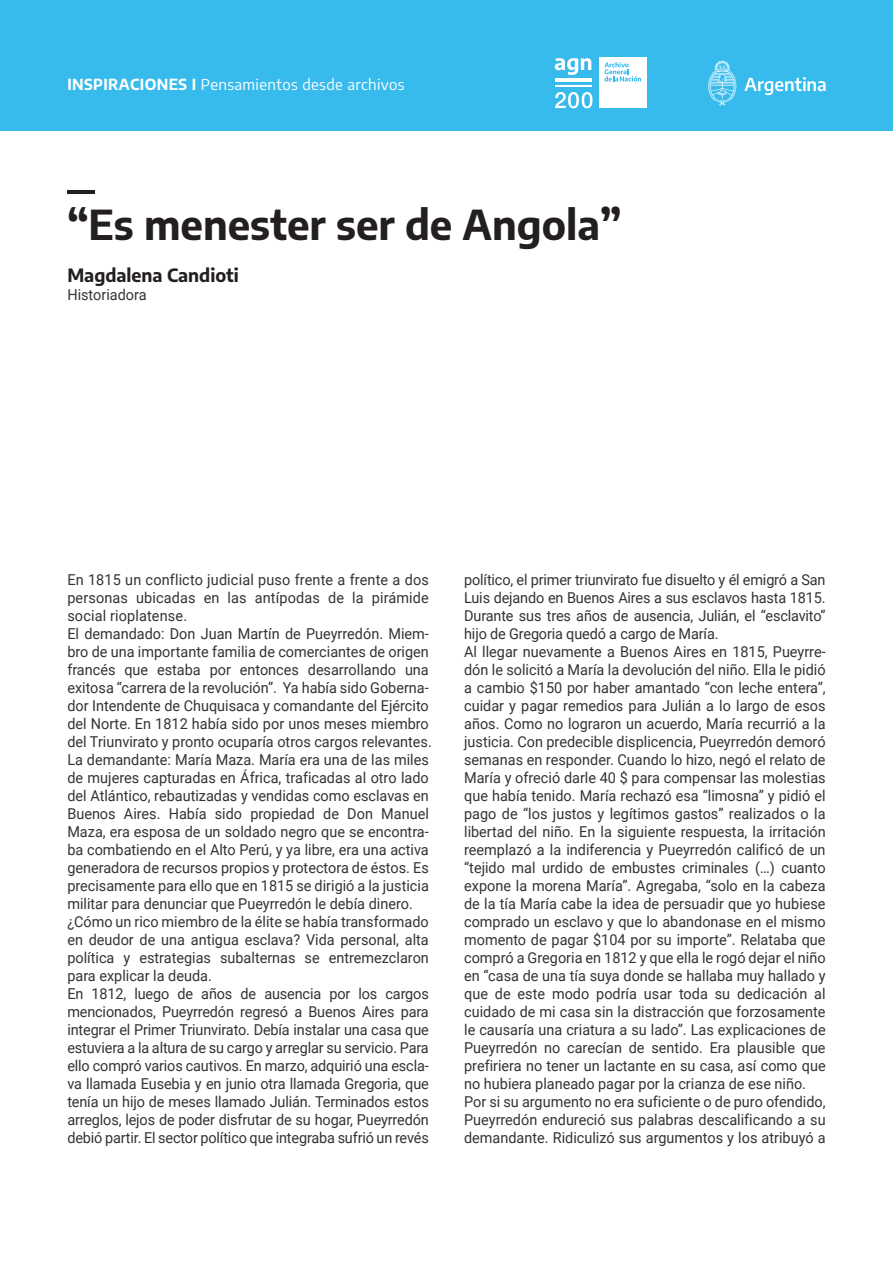
<style>
.page{position:relative;width:893px;height:1263px;background:#fff}
.page>*{position:absolute;margin:0;border:0;box-sizing:border-box;transform-origin:0 0}
.t1{font:700 40.5px "Encode Sans";color:#231f20}
.t2{font:700 18px "Encode Sans";color:#231f20}
.t3{font:15px/18px "Roboto";color:#333;scale:.96 1}
.t4{font:15px "Encode Sans";letter-spacing:.025em;color:#fff}
.s1{font-weight:700}
</style>
<div class="page">
<hr style="left:67px;top:191px;width:28px;height:3px;background:#231f20">
<div style="left:0;top:0;width:893px;height:131px;background:#37bbed"></div>
<svg style="left:555px;top:92px;width:37px;height:16px"></svg>
<hr style="left:555px;top:79px;width:36px;height:3px;background:#fff">
<hr style="left:555px;top:86px;width:36px;height:1px;background:#fff">
<svg style="left:555px;top:58px;width:36px;height:17px"></svg>
<div style="left:599px;top:57px;width:48px;height:51px;background:#fff"></div>
<svg style="left:604px;top:62px;width:37px;height:19px"></svg>
<svg style="left:744px;top:77px;width:82px;height:18px"></svg>
<svg style="left:708px;top:60px;width:28px;height:45px"></svg>
<p class="t4" style="left:67px;top:74px;width:339px"><span class="s1">INSPIRACIONES I</span> Pensamientos desde archivos</p>
<h1 class="t1" style="left:67px;top:195px;width:555px">“Es menester ser de Angola”</h1>
<p class="t2" style="left:67px;top:262px;width:173px">Magdalena Candioti</p>
<p class="t3" style="left:67px;top:286px;width:84px">Historiadora</p>
<p class="t3" style="left:67px;top:570px;width:381px">En 1815 un conflicto judicial puso frente a frente a dos personas ubicadas en las antípodas de la pirámide social rioplatense.<br>El demandado: Don Juan Martín de Pueyrredón. Miem&shy;bro de una importante familia de comerciantes de origen francés que estaba por entonces desarrollando una exitosa “carrera de la revolución”. Ya había sido Goberna&shy;dor Intendente de Chuquisaca y comandante del Ejército del Norte. En 1812 había sido por unos meses miembro del Triunvirato y pronto ocuparía otros cargos relevantes.<br>La demandante: María Maza. María era una de las miles de mujeres capturadas en África, traficadas al otro lado del Atlántico, rebautizadas y vendidas como esclavas en Buenos Aires. Había sido propiedad de Don Manuel Maza, era esposa de un soldado negro que se encontra&shy;ba combatiendo en el Alto Perú, y ya libre, era una activa generadora de recursos propios y protectora de éstos. Es precisamente para ello que en 1815 se dirigió a la justicia militar para denunciar que Pueyrredón le debía dinero. ¿Cómo un rico miembro de la élite se había transformado en deudor de una antigua esclava? Vida personal, alta política y estrategias subalternas se entremezclaron para explicar la deuda.<br>En 1812, luego de años de ausencia por los cargos mencionados, Pueyrredón regresó a Buenos Aires para integrar el Primer Triunvirato. Debía instalar una casa que estuviera a la altura de su cargo y arreglar su servicio. Para ello compró varios cautivos. En marzo, adquirió una escla&shy;va llamada Eusebia y en junio otra llamada Gregoria, que tenía un hijo de meses llamado Julián. Terminados estos arreglos, lejos de poder disfrutar de su hogar, Pueyrredón debió partir. El sector político que integraba sufrió un revés</p>
<p class="t3" style="left:464px;top:570px;width:378px">político, el primer triunvirato fue disuelto y él emigró a San Luis dejando en Buenos Aires a sus esclavos hasta 1815.<br>Durante sus tres años de ausencia, Julián, el “esclavito” hijo de Gregoria quedó a cargo de María.<br>Al llegar nuevamente a Buenos Aires en 1815, Pueyrre&shy;dón le solicitó a María la devolución del niño. Ella le pidió a cambio $150 por haber amantado “con leche entera”, cuidar y pagar remedios para Julián a lo largo de esos años. Como no lograron un acuerdo, María recurrió a la justicia. Con predecible displicencia, Pueyrredón demoró semanas en responder. Cuando lo hizo, negó el relato de María y ofreció darle 40 $ para compensar las molestias que había tenido. María rechazó esa “limosna” y pidió el pago de “los justos y legítimos gastos” realizados o la libertad del niño. En la siguiente respuesta, la irritación reemplazó a la indiferencia y Pueyrredón calificó de un “tejido mal urdido de embustes criminales (…) cuanto expone la morena María”. Agregaba, “solo en la cabeza de la tía María cabe la idea de persuadir que yo hubiese comprado un esclavo y que lo abandonase en el mismo momento de pagar $104 por su importe”. Relataba que compró a Gregoria en 1812 y que ella le rogó dejar el niño en “casa de una tía suya donde se hallaba muy hallado y que de este modo podría usar toda su dedicación al cuidado de mi casa sin la distracción que forzosamente le causaría una criatura a su lado”. Las explicaciones de Pueyrredón no carecían de sentido. Era plausible que prefiriera no tener un lactante en su casa, así como que no hubiera planeado pagar por la crianza de ese niño.<br>Por si su argumento no era suficiente o de puro ofendido, Pueyrredón endureció sus palabras descalificando a su demandante. Ridiculizó sus argumentos y los atribuyó a</p>
</div>
